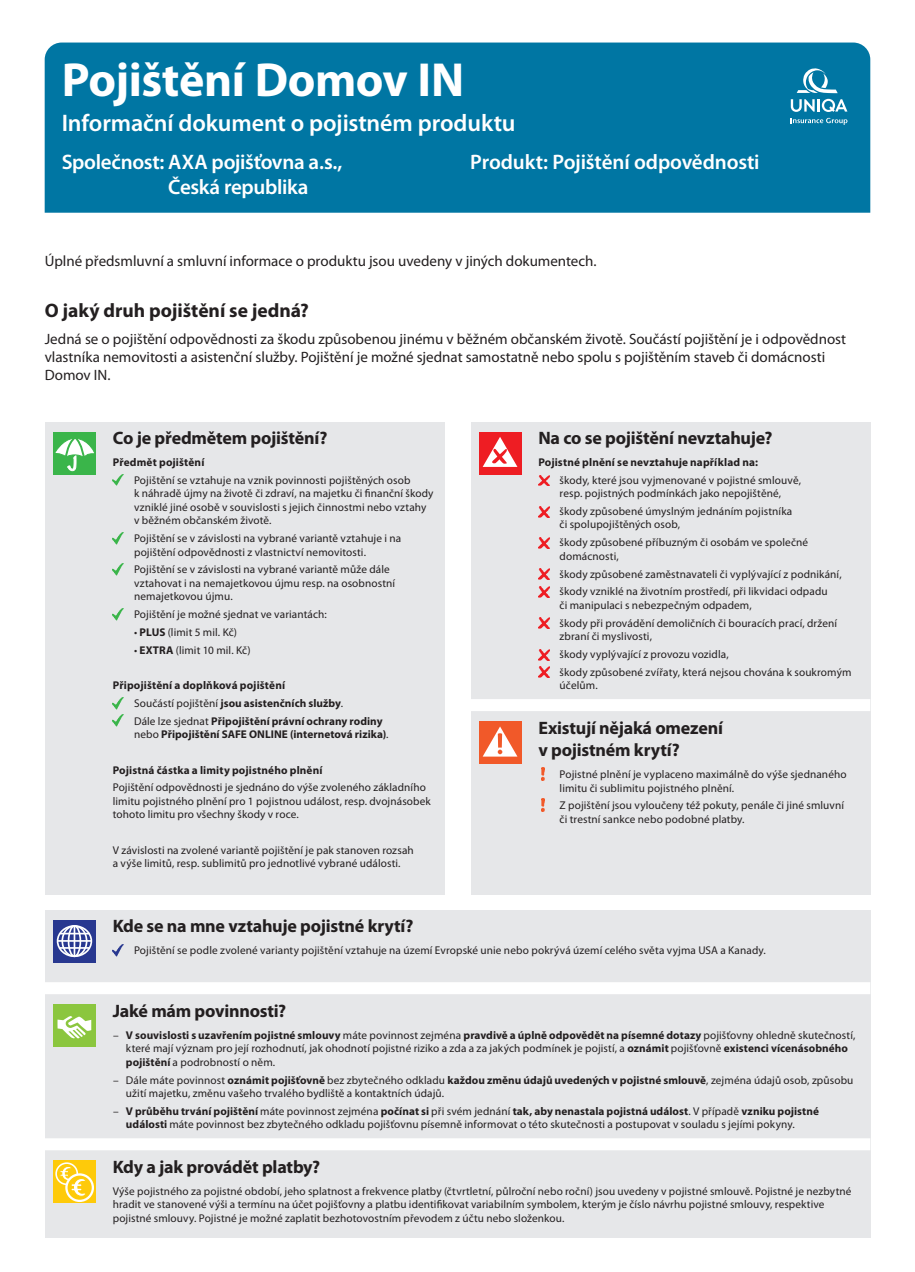
<style>
.page{position:relative;width:915px;height:1272px;background:#fff}
.page>*{position:absolute;margin:0;border:0;box-sizing:border-box;transform-origin:0 0}
.t1{font:700 48px "Myriad Pro";letter-spacing:-.01em;color:#fff}
.t2{font:600 24px "Myriad Pro";letter-spacing:-.005em;color:#fff}
.t3{font:600 21px/25.2px "Myriad Pro";letter-spacing:-.01em;color:#fff}
.t4{font:700 19.5px "Myriad Pro";color:#231f20}
.t5{font:700 18px/22.5px "Myriad Pro";letter-spacing:-.01em;color:#231f20}
.t6{font:15px/18px "Myriad Pro";color:#231f20}
.t7{font:11.25px/13.5px "Myriad Pro";letter-spacing:.01em;color:#231f20}
.t8{font:700 11.25px/17.7px "Myriad Pro";letter-spacing:.01em;color:#231f20}
.s1{font-weight:700}
.s2{font-weight:400}
</style>
<div class="page">
<div style="left:45px;top:43px;width:825px;height:170px;background:#0076a3"></div>
<div style="left:45px;top:422px;width:825px;height:472px;background:#e6e7e9"></div>
<svg style="left:113px;top:474px;width:10px;height:12px"></svg>
<svg style="left:113px;top:532px;width:10px;height:12px"></svg>
<svg style="left:113px;top:563px;width:10px;height:12px"></svg>
<svg style="left:113px;top:608px;width:10px;height:12px"></svg>
<svg style="left:113px;top:697px;width:10px;height:12px"></svg>
<svg style="left:113px;top:715px;width:10px;height:11px"></svg>
<div style="left:470px;top:699px;width:400px;height:12px;background:#fff"></div>
<svg style="left:538px;top:475px;width:11px;height:11px"></svg>
<svg style="left:538px;top:506px;width:11px;height:11px"></svg>
<svg style="left:538px;top:537px;width:11px;height:11px"></svg>
<svg style="left:538px;top:569px;width:11px;height:10px"></svg>
<svg style="left:538px;top:586px;width:11px;height:11px"></svg>
<svg style="left:538px;top:618px;width:11px;height:10px"></svg>
<svg style="left:538px;top:649px;width:11px;height:11px"></svg>
<svg style="left:538px;top:667px;width:11px;height:10px"></svg>
<svg style="left:541px;top:767px;width:3px;height:13px"></svg>
<svg style="left:541px;top:798px;width:3px;height:13px"></svg>
<div style="left:53px;top:432px;width:43px;height:42px;background:#3ab54a"></div>
<svg style="left:55px;top:439px;width:39px;height:32px"></svg>
<div style="left:478px;top:432px;width:43px;height:42px;background:#ee1d23"></div>
<svg style="left:482px;top:437px;width:35px;height:30px"></svg>
<div style="left:478px;top:721px;width:43px;height:43px;background:#f15929"></div>
<svg style="left:483px;top:726px;width:34px;height:30px"></svg>
<svg style="left:790px;top:99px;width:57px;height:13px"></svg>
<svg style="left:796px;top:68px;width:41px;height:25px"></svg>
<svg style="left:790px;top:118px;width:57px;height:7px"></svg>
<div style="left:444px;top:350px;width:26px;height:921px;background:#fff"></div>
<div style="left:45px;top:910px;width:825px;height:327px;background:#e6e7e9"></div>
<div style="left:45px;top:982px;width:825px;height:12px;background:#fff"></div>
<div style="left:45px;top:1138px;width:825px;height:12px;background:#fff"></div>
<svg style="left:113px;top:944px;width:10px;height:12px"></svg>
<svg style="left:53px;top:920px;width:43px;height:42px"></svg>
<div style="left:57px;top:925px;width:35px;height:32px;border:2px solid #fff;border-radius:50%"></div>
<div style="left:61px;top:925px;width:26px;height:32px;border:2px solid #fff;border-radius:50%"></div>
<div style="left:68px;top:925px;width:13px;height:32px;border:2px solid #fff;border-radius:50%"></div>
<hr style="left:74px;top:926px;width:1px;height:31px;background:#fff">
<hr style="left:60px;top:932px;width:30px;height:2px;background:#fff">
<hr style="left:60px;top:947px;width:30px;height:1px;background:#fff">
<hr style="left:58px;top:940px;width:33px;height:1px;background:#fff">
<div style="left:53px;top:1004px;width:43px;height:43px;background:#8bc63e"></div>
<svg style="left:57px;top:1016px;width:35px;height:23px"></svg>
<div style="left:53px;top:1160px;width:43px;height:43px;background:#feca0a"></div>
<div style="left:55px;top:1162px;width:23px;height:22px;border:2px solid #fff;border-radius:50%"></div>
<svg style="left:66px;top:1174px;width:27px;height:26px"></svg>
<div style="left:65px;top:1173px;width:29px;height:28px;border:2px solid #fff;border-radius:50%"></div>
<svg style="left:59px;top:1165px;width:27px;height:31px"></svg>
<h1 class="t1" style="left:62px;top:51px;width:404px">Pojištění Domov IN</h1>
<h2 class="t2" style="left:62px;top:108px;width:455px">Informační dokument o pojistném produktu</h2>
<h3 class="t3" style="left:168px;top:149px;width:175px;text-indent:-106px">Společnost: AXA pojišťovna a.s.,<br>Česká republika</h3>
<h3 class="t3" style="left:470px;top:149px;width:291px">Produkt: Pojištění odpovědnosti</h3>
<h3 class="t6" style="left:45px;top:253px;width:553px">Úplné předsmluvní a smluvní informace o produktu jsou uvedeny v jiných dokumentech.</h3>
<h3 class="t4" style="left:45px;top:299px;width:266px">O jaký druh pojištění se jedná?</h3>
<p class="t6" style="left:45px;top:331px;width:802px">Jedná se o pojištění odpovědnosti za škodu způsobenou jinému v běžném občanském životě. Součástí pojištění je i odpovědnost vlastníka nemovitosti a asistenční služby. Pojištění je možné sjednat samostatně nebo spolu s pojištěním staveb či domácnosti<br>Domov IN.</p>
<h3 class="t5" style="left:113px;top:426px;width:216px">Co je předmětem pojištění?</h3>
<p class="t8" style="left:113px;top:453px;width:93px">Předmět pojištění</p>
<p class="t7" style="left:134px;top:474px;width:301px">Pojištění se vztahuje na vznik povinnosti pojištěných osob<br>k náhradě újmy na životě či zdraví, na majetku či finanční škody vzniklé jiné osobě v souvislosti s jejich činnostmi nebo vztahy v běžném občanském životě.</p>
<p class="t7" style="left:134px;top:532px;width:269px">Pojištění se v závislosti na vybrané variantě vztahuje i na pojištění odpovědnosti z vlastnictví nemovitosti.</p>
<p class="t7" style="left:134px;top:563px;width:262px">Pojištění se v závislosti na vybrané variantě může dále vztahovat i na nemajetkovou újmu resp. na osobnostní nemajetkovou újmu.</p>
<p class="t7" style="left:134px;top:608px;width:194px">Pojištění je možné sjednat ve variantách:</p>
<p class="t7" style="left:134px;top:626px;width:105px">• <span class="s1">PLUS</span> (limit 5 mil. Kč)</p>
<p class="t7" style="left:134px;top:644px;width:118px">• <span class="s1">EXTRA</span> (limit 10 mil. Kč)</p>
<p class="t8" style="left:134px;top:676px;width:250px;text-indent:-21px">Připojištění a doplňková pojištění<br><span class="s2">Součástí pojištění</span> jsou asistenčních služby<span class="s2">.<br>Dále lze sjednat</span> Připojištění právní ochrany rodiny</p>
<p class="t8" style="left:134px;top:725px;width:256px"><span class="s2">nebo</span> Připojištění SAFE ONLINE (internetová rizika)<span class="s2">.</span></p>
<p class="t8" style="left:113px;top:761px;width:211px">Pojistná částka a limity pojistného plnění</p>
<p class="t7" style="left:113px;top:781px;width:319px">Pojištění odpovědnosti je sjednáno do výše zvoleného základního limitu pojistného plnění pro 1 pojistnou událost, resp. dvojnásobek tohoto limitu pro všechny škody v roce.</p>
<p class="t7" style="left:113px;top:844px;width:302px">V závislosti na zvolené variantě pojištění je pak stanoven rozsah a výše limitů, resp. sublimitů pro jednotlivé vybrané události.</p>
<h3 class="t5" style="left:538px;top:426px;width:235px">Na co se pojištění nevztahuje?</h3>
<p class="t8" style="left:538px;top:453px;width:221px">Pojistné plnění se nevztahuje například na:</p>
<p class="t7" style="left:559px;top:474px;width:243px">škody, které jsou vyjmenované v pojistné smlouvě, resp. pojistných podmínkách jako nepojištěné,</p>
<p class="t7" style="left:559px;top:505px;width:234px">škody způsobené úmyslným jednáním pojistníka či spolupojištěných osob,</p>
<p class="t7" style="left:559px;top:536px;width:250px">škody způsobené příbuzným či osobám ve společné domácnosti,</p>
<p class="t7" style="left:559px;top:565px;width:283px;line-height:17.7px">škody způsobené zaměstnavateli či vyplývající z podnikání, škody vzniklé na životním prostředí, při likvidaci odpadu</p>
<p class="t7" style="left:559px;top:597px;width:279px;line-height:17.7px">či manipulaci s nebezpečným odpadem,<br>škody při provádění demoličních či bouracích prací, držení</p>
<p class="t7" style="left:559px;top:628px;width:293px;line-height:17.7px">zbraní či myslivosti,<br>škody vyplývající z provozu vozidla,<br>škody způsobené zvířaty, která nejsou chována k soukromým</p>
<p class="t7" style="left:559px;top:679px;width:40px">účelům.</p>
<h3 class="t5" style="left:538px;top:716px;width:186px">Existují nějaká omezení v pojistném krytí?</h3>
<p class="t7" style="left:559px;top:768px;width:288px">Pojistné plnění je vyplaceno maximálně do výše sjednaného limitu či sublimitu pojistného plnění.</p>
<p class="t7" style="left:559px;top:799px;width:286px">Z pojištění jsou vyloučeny též pokuty, penále či jiné smluvní či trestní sankce nebo podobné platby.</p>
<h3 class="t5" style="left:113px;top:914px;width:302px">Kde se na mne vztahuje pojistné krytí?</h3>
<p class="t7" style="left:134px;top:944px;width:633px">Pojištění se podle zvolené varianty pojištění vztahuje na území Evropské unie nebo pokrývá území celého světa vyjma USA a Kanady.</p>
<h3 class="t5" style="left:113px;top:999px;width:175px">Jaké mám povinnosti?</h3>
<p class="t7" style="left:126px;top:1029px;width:730px;text-indent:-13px">– <span class="s1">V souvislosti s uzavřením pojistné smlouvy</span> máte povinnost zejména <span class="s1">pravdivě a úplně odpovědět na písemné dotazy</span> pojišťovny ohledně skutečností, které mají význam pro její rozhodnutí, jak ohodnotí pojistné riziko a zda a za jakých podmínek je pojistí, a <span class="s1">oznámit</span> pojišťovně <span class="s1">existenci vícenásobného pojištění</span> a podrobností o něm.</p>
<p class="t7" style="left:126px;top:1073px;width:728px;text-indent:-13px">– Dále máte povinnost <span class="s1">oznámit pojišťovně</span> bez zbytečného odkladu <span class="s1">každou změnu údajů uvedených v pojistné smlouvě</span>, zejména údajů osob, způsobu užití majetku, změnu vašeho trvalého bydliště a kontaktních údajů.</p>
<p class="t7" style="left:126px;top:1105px;width:694px;text-indent:-13px">– <span class="s1">V průběhu trvání pojištění</span> máte povinnost zejména <span class="s1">počínat si</span> při svém jednání <span class="s1">tak, aby nenastala pojistná událost</span>. V případě <span class="s1">vzniku pojistné události</span> máte povinnost bez zbytečného odkladu pojišťovnu písemně informovat o této skutečnosti a postupovat v souladu s jejími pokyny.</p>
<h3 class="t5" style="left:113px;top:1155px;width:209px">Kdy a jak provádět platby?</h3>
<p class="t7" style="left:113px;top:1185px;width:740px">Výše pojistného za pojistné období, jeho splatnost a frekvence platby (čtvrtletní, půlroční nebo roční) jsou uvedeny v pojistné smlouvě. Pojistné je nezbytné hradit ve stanovené výši a termínu na účet pojišťovny a platbu identifikovat variabilním symbolem, kterým je číslo návrhu pojistné smlouvy, respektive pojistné smlouvy. Pojistné je možné zaplatit bezhotovostním převodem z účtu nebo složenkou.</p>
</div>
